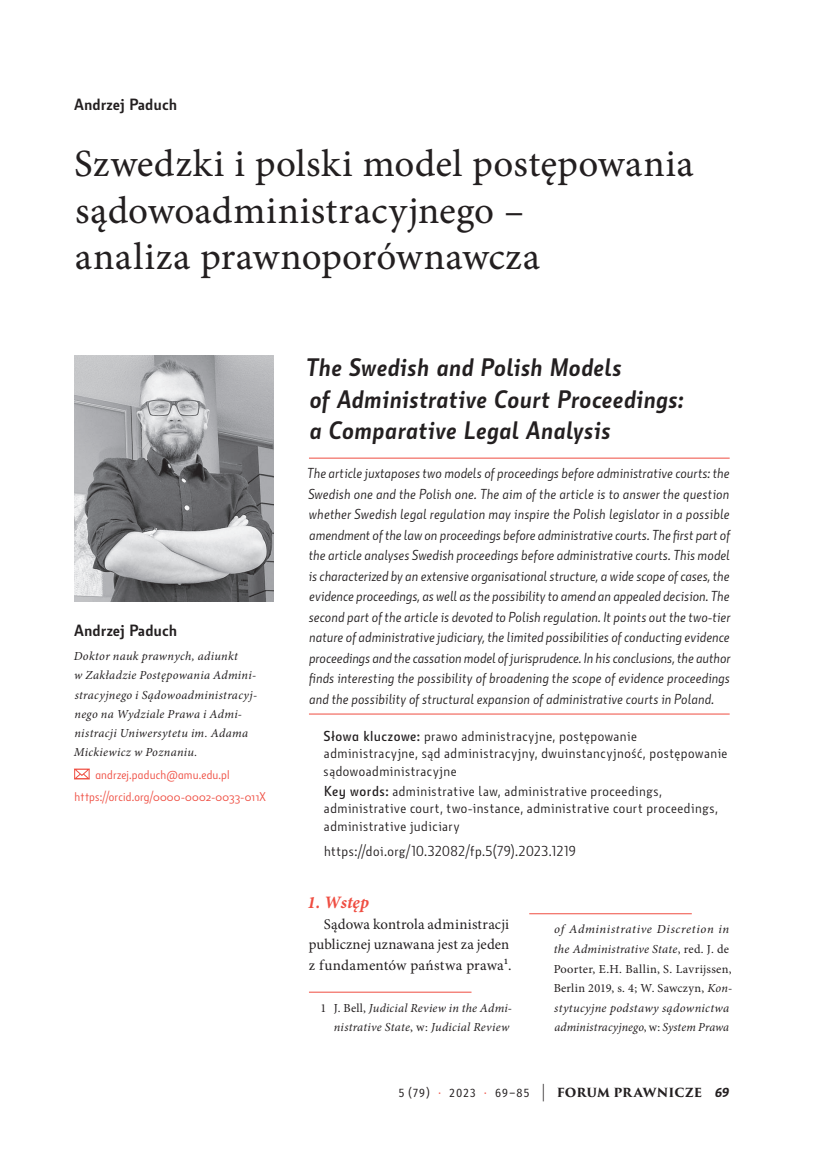
<style>
.page{position:relative;width:819px;height:1166px;background:#fff}
.page>*{position:absolute;margin:0;border:0;box-sizing:border-box;transform-origin:0 0}
.t1{font:38.5px/46.2px "Minion Pro Capt";letter-spacing:.005em;color:#231f20}
.t2{font:italic 700 24.5px/31.5px "Botanika";letter-spacing:-.005em;color:#231f20}
.t3{font:italic 700 17.5px "Minion Pro";letter-spacing:-.005em;color:#ef4d41}
.t4{font:700 15.75px "Botanika";color:#231f20}
.t5{font:14.88px/20.5px "Minion Pro";letter-spacing:.01em;color:#231f20}
.t6{font:italic 14px/20.5px "Botanika Lite";letter-spacing:.005em;color:#231f20;text-align:justify}
.t7{font:14px/17.5px "Botanika Lite";letter-spacing:.03em;color:#231f20}
.t8{font:italic 12.25px/19.6px "Minion Pro";letter-spacing:.025em;color:#231f20}
.t9{font:12.25px/22.4px "Botanika Lite Alt";letter-spacing:.015em;color:#ef4d41}
.t10{font:12.25px "Fira Sans Condensed";letter-spacing:.095em;color:#231f20}
.s1{font-family:"Botanika Demi Alt"}
.s2{font-style:normal}
.s3{font-family:"Fira Sans Compressed";color:#ef4d41}
.s4{font-family:"Trajan Pro 3";font-size:17.5px}
.s5{font-family:"Trajan Pro 3";font-weight:700}
.s6{font-family:"Botanika";font-weight:800;font-style:italic;font-size:12.6px}
</style>
<div class="page">
<hr style="left:309px;top:992px;width:162px;height:1px;background:#ef4d41">
<hr style="left:529px;top:913px;width:162px;height:1px;background:#ef4d41">
<svg style="left:74px;top:769px;width:16px;height:10px"></svg>
<img style="left:74px;top:355px;width:199px;height:246px">
<hr style="left:309px;top:458px;width:420px;height:1px;background:#ef4d41">
<hr style="left:309px;top:713px;width:420px;height:1px;background:#ef4d41">
<p class="t4" style="left:74px;top:95px;width:105px">Andrzej Paduch</p>
<h1 class="t1" style="left:74px;top:141px;width:621px">Szwedzki i polski model postępowania sądowoadministracyjnego –<br>analiza prawnoporównawcza</h1>
<p class="t4" style="left:74px;top:621px;width:105px">Andrzej Paduch</p>
<p class="t8" style="left:74px;top:647px;width:185px">Doktor nauk prawnych, adiunkt<br>w Zakładzie Postępowania Admini&shy;stracyjnego i Sądowoadministracyj&shy;nego na Wydziale Prawa i Admi&shy;nistracji Uniwersytetu im. Adama<br>Mickiewicz w Poznaniu.</p>
<p class="t9" style="left:75px;top:763px;width:193px;text-indent:21px">andrzej.paduch@amu.edu.pl https://orcid.org/0000-0002-0033-011X</p>
<h2 class="t2" style="left:306px;top:352px;width:379px">The Swedish and Polish Models<br>of Administrative Court Proceedings: a Comparative Legal Analysis</h2>
<p class="t6" style="left:307px;top:463px;width:425px">The article juxtaposes two models of proceedings before administrative courts: the Swedish one and the Polish one. The aim of the article is to answer the question whether Swedish legal regulation may inspire the Polish legislator in a possible amendment of the law on proceedings before administrative courts. The first part of the article analyses Swedish proceedings before administrative courts. This model is characterized by an extensive organisational structure, a wide scope of cases, the evidence proceedings, as well as the possibility to amend an appealed decision. The second part of the article is devoted to Polish regulation. It points out the two-tier nature of administrative judiciary, the limited possibilities of conducting evidence proceedings and the cassation model of jurisprudence. In his conclusions, the author finds interesting the possibility of broadening the scope of evidence proceedings and the possibility of structural expansion of administrative courts in Poland.</p>
<p class="t7" style="left:323px;top:727px;width:405px"><span class="s1">Słowa kluczowe:</span> prawo administracyjne, postępowanie administracyjne, sąd administracyjny, dwuinstancyjność, postępowanie sądowoadministracyjne</p>
<p class="t7" style="left:324px;top:782px;width:395px"><span class="s1">Key words:</span> administrative law, administrative proceedings, administrative court, two-instance, administrative court proceedings, administrative judiciary</p>
<p class="t7" style="left:324px;top:842px;width:253px">https://doi.org/10.32082/fp.5(79).2023.1219</p>
<p class="t3" style="left:307px;top:890px;width:63px">1. Wstęp</p>
<p class="t5" style="left:309px;top:914px;width:204px;text-indent:15px">Sądowa kontrola administracji publicznej uznawana jest za jeden z fundamentów państwa prawa1.</p>
<p class="t8" style="left:320px;top:998px;width:193px;text-align:right"><span class="s2">1 J. Bell,</span> Judicial Review in the Admi&shy;nistrative State<span class="s2">, w:</span> Judicial Review</p>
<p class="t8" style="left:553px;top:919px;width:180px">of Administrative Discretion in the Administrative State<span class="s2">, red. J. de Poorter, E.H. Ballin, S. Lavrijssen, Berlin 2019, s. 4; W. Sawczyn,</span> Kon&shy;stytucyjne podstawy sądownictwa administracyjnego<span class="s2">, w:</span> System Prawa</p>
<p class="t10" style="left:399px;top:1083px;width:332px">5 (79) <span class="s3">·</span> 2023 <span class="s3">·</span> 69–85 <span class="s4">|</span> <span class="s5">FORUM PRAWNICZE</span> <span class="s6">69</span></p>
</div>
